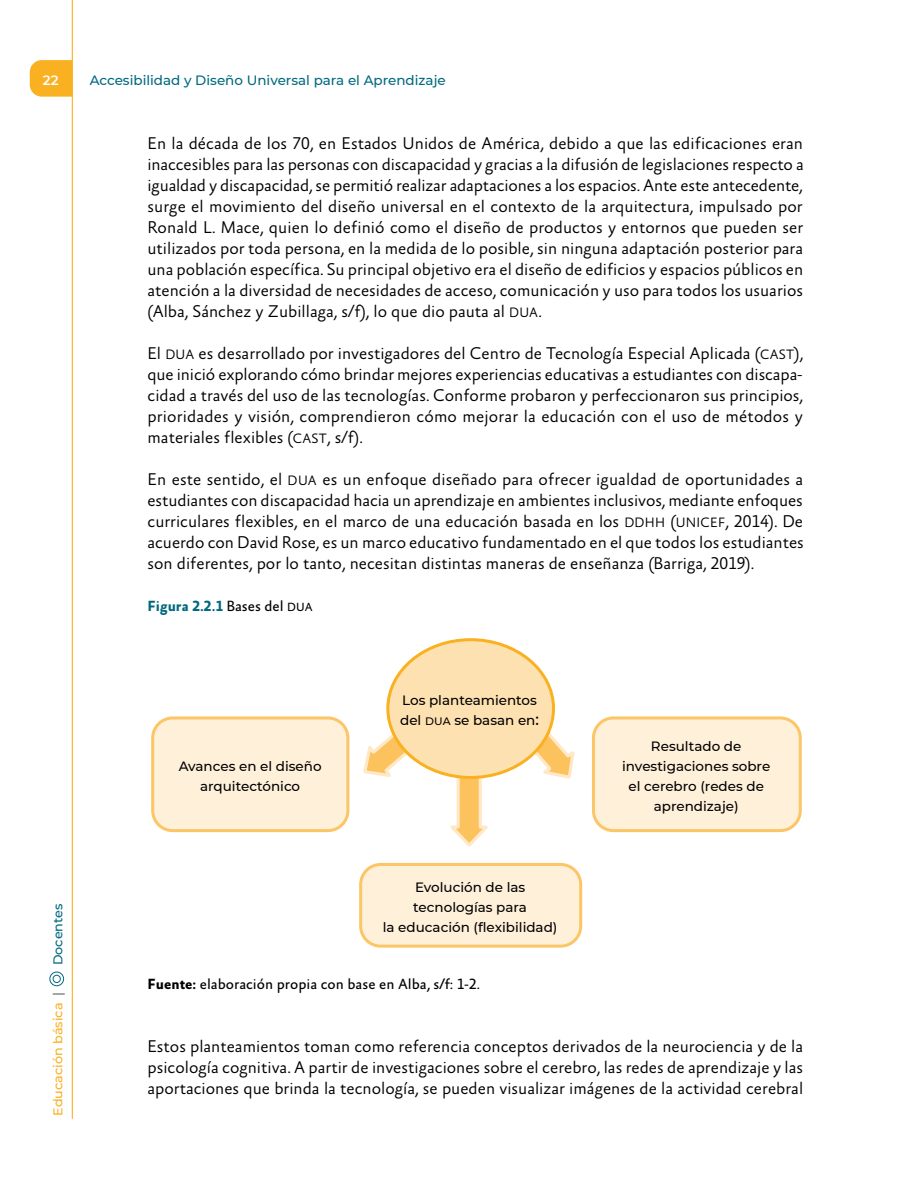
<style>
.page{position:relative;width:918px;height:1188px;background:#fff}
.page>*{position:absolute;margin:0;border:0;box-sizing:border-box;transform-origin:0 0}
.t1{font:300 17.25px/21px "Absara Sans TF";color:#000;text-align:justify}
.t2{font:15px "Absara Sans TF";color:#000}
.t3{font:700 15px "Absara Sans TF";color:#00697f}
.t4{font:500 13.5px/20.1px "Montserrat";color:#000;text-align:center}
.t5{font:500 13.5px "Montserrat";color:#00697f}
.t6{font:600 13.5px "Montserrat";color:#fff}
.t7{font:500 12.75px "Montserrat";color:#f9b122}
.t8{font:500 12.75px "Montserrat";color:#00697f}
.s1{font-size:13.8px}
.s2{font-weight:400;color:#000}
.s3{font-weight:400;font-size:12px;color:#000}
.s4{font-weight:700;color:#9d9d9c}
.s5{font-size:10.8px}
.s6{font-size:15.45px}
.s7{font-weight:700}
</style>
<div class="page">
<hr style="left:72px;top:0;width:1px;height:1118px;background:#f9b122">
<svg style="left:30px;top:60px;width:42px;height:37px"></svg>
<svg style="left:49px;top:971px;width:15px;height:16px"></svg>
<div style="left:153px;top:718px;width:195px;height:113px;background:#fff0da;border-radius:20px"></div>
<div style="left:151px;top:716px;width:198px;height:116px;border:3px solid #fcc565;border-radius:20px"></div>
<div style="left:593px;top:718px;width:207px;height:113px;background:#fff0da;border-radius:20px"></div>
<div style="left:592px;top:716px;width:210px;height:116px;border:3px solid #fcc565;border-radius:20px"></div>
<div style="left:361px;top:864px;width:220px;height:82px;background:#fff0da;border-radius:20px"></div>
<div style="left:359px;top:863px;width:223px;height:85px;border:3px solid #fcc565;border-radius:20px"></div>
<svg style="left:445px;top:774px;width:44px;height:73px"></svg>
<svg style="left:363px;top:726px;width:53px;height:51px"></svg>
<svg style="left:521px;top:723px;width:54px;height:54px"></svg>
<div style="left:388px;top:640px;width:166px;height:137px;background:#fee1b1;border-radius:50%"></div>
<div style="left:386px;top:638px;width:169px;height:141px;border:3px solid #f9b122;border-radius:50%"></div>
<p class="t6" style="left:43px;top:71px;width:17px">22</p>
<p class="t5" style="left:90px;top:71px;width:358px">Accesibilidad y Diseño Universal para el Aprendizaje</p>
<p class="t1" style="left:148px;top:133px;width:658px">En la década de los 70, en Estados Unidos de América, debido a que las edificaciones eran inaccesibles para las personas con discapacidad y gracias a la difusión de legislaciones respecto a igualdad y discapacidad, se permitió realizar adaptaciones a los espacios. Ante este antecedente, surge el movimiento del diseño universal en el contexto de la arquitectura, impulsado por Ronald L. Mace, quien lo definió como el diseño de productos y entornos que pueden ser utilizados por toda persona, en la medida de lo posible, sin ninguna adaptación posterior para una población específica. Su principal objetivo era el diseño de edificios y espacios públicos en atención a la diversidad de necesidades de acceso, comunicación y uso para todos los usuarios (Alba, Sánchez y Zubillaga, s/f), lo que dio pauta al <span class="s1">DUA</span>.</p>
<p class="t1" style="left:147px;top:343px;width:657px">El <span class="s1">DUA</span> es desarrollado por investigadores del Centro de Tecnología Especial Aplicada (<span class="s1">CAST</span>), que inició explorando cómo brindar mejores experiencias educativas a estudiantes con discapa&shy;cidad a través del uso de las tecnologías. Conforme probaron y perfeccionaron sus principios, prioridades y visión, comprendieron cómo mejorar la educación con el uso de métodos y materiales flexibles (<span class="s1">CAST</span>, s/f).</p>
<p class="t1" style="left:148px;top:469px;width:658px">En este sentido, el <span class="s1">DUA</span> es un enfoque diseñado para ofrecer igualdad de oportunidades a estudiantes con discapacidad hacia un aprendizaje en ambientes inclusivos, mediante enfoques curriculares flexibles, en el marco de una educación basada en los <span class="s1">DDHH</span> (<span class="s1">UNICEF</span>, 2014). De acuerdo con David Rose, es un marco educativo fundamentado en el que todos los estudiantes son diferentes, por lo tanto, necesitan distintas maneras de enseñanza (Barriga, 2019).</p>
<p class="t3" style="left:148px;top:598px;width:167px">Figura 2.2.1 <span class="s2">Bases del</span> <span class="s3">DUA</span></p>
<p class="t8" style="left:49px;top:965px;width:63px;rotate:-90deg">Docentes</p>
<p class="t7" style="left:49px;top:1116px;width:125px;rotate:-90deg">Educación básica <span class="s4">|</span></p>
<p class="t4" style="left:179px;top:755px;width:144px">Avances en el diseño arquitectónico</p>
<p class="t4" style="left:400px;top:690px;width:140px;text-align:left">Los planteamientos del <span class="s5">DUA</span> se basan en<span class="s6">:</span></p>
<p class="t4" style="left:383px;top:876px;width:176px">Evolución de las tecnologías para<br>la educación (flexibilidad)</p>
<p class="t2" style="left:148px;top:976px;width:334px"><span class="s7">Fuente:</span> elaboración propia con base en Alba, s/f: 1-2.</p>
<p class="t4" style="left:622px;top:735px;width:150px">Resultado de investigaciones sobre el cerebro (redes de aprendizaje)</p>
<p class="t1" style="left:148px;top:1036px;width:657px">Estos planteamientos toman como referencia conceptos derivados de la neurociencia y de la psicología cognitiva. A partir de investigaciones sobre el cerebro, las redes de aprendizaje y las aportaciones que brinda la tecnología, se pueden visualizar imágenes de la actividad cerebral</p>
</div>
